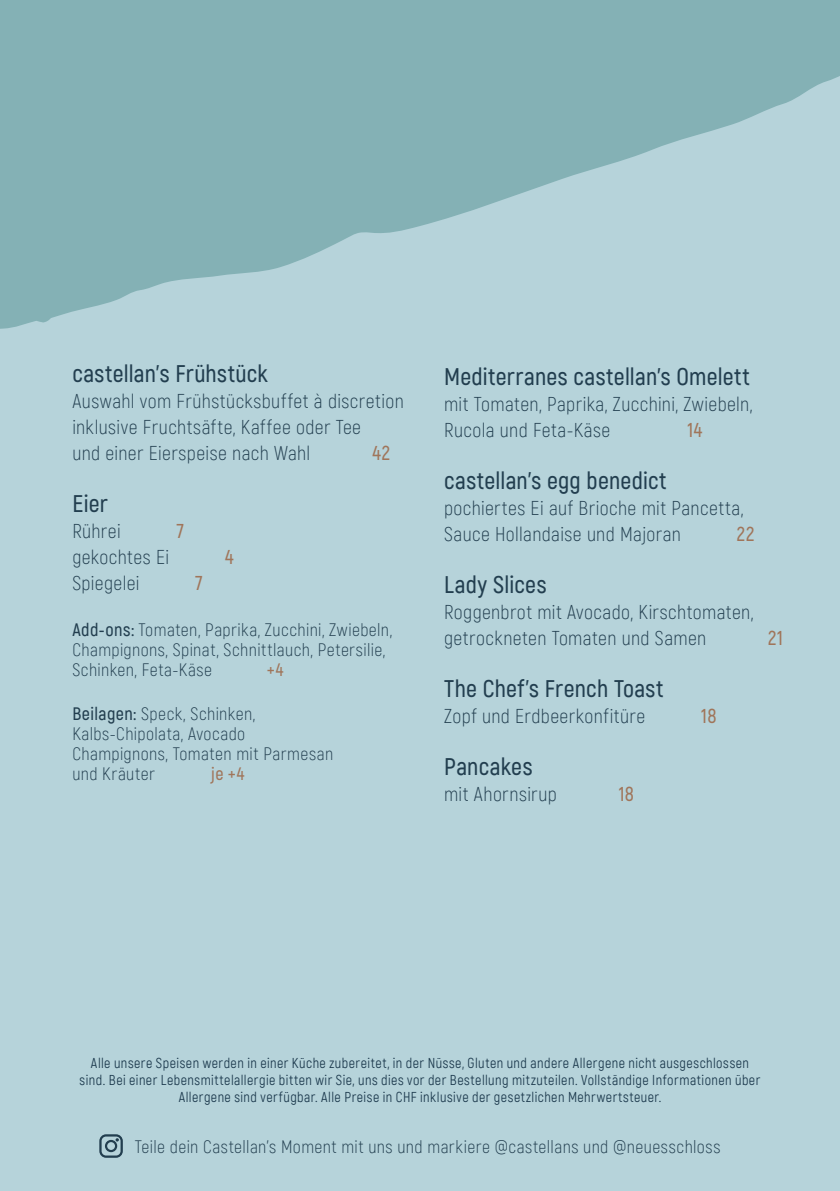
<style>
.page{position:relative;width:840px;height:1191px;background:#fff}
.page>*{position:absolute;margin:0;border:0;box-sizing:border-box;transform-origin:0 0}
.t1{font:600 24px "Akrobat";letter-spacing:.01em;color:#223e4f}
.t2{font:300 20px/26px "Akrobat";letter-spacing:.02em;color:#223e4f}
.t3{font:600 20px "Akrobat";letter-spacing:.035em;color:#a0755a}
.t4{font:300 18px/20px "Akrobat";letter-spacing:.025em;color:#223e4f}
.t5{font:600 18px "Akrobat";color:#a0755a}
.t6{font:14px/16.8px "Akrobat";letter-spacing:.03em;color:#1a374b;text-align:center}
.s1{font-weight:600}
</style>
<div class="page">
<div style="left:0;top:0;width:839px;height:1191px;background:#b6d3da"></div>
<svg style="left:0;top:0;width:839px;height:329px;fill:#84b1b5"></svg>
<svg style="left:99px;top:1134px;width:24px;height:23px"></svg>
<p class="t1" style="left:72px;top:359px;width:197px">castellan’s Frühstück</p>
<p class="t2" style="left:72px;top:388px;width:333px">Auswahl vom Frühstücksbuffet à discretion inklusive Fruchtsäfte, Kaffee oder Tee<br>und einer Eierspeise nach Wahl</p>
<p class="t3" style="left:372px;top:441px;width:19px">42</p>
<p class="t1" style="left:72px;top:489px;width:37px">Eier</p>
<p class="t2" style="left:72px;top:518px;width:50px">Rührei</p>
<p class="t3" style="left:176px;top:519px;width:9px">7</p>
<p class="t2" style="left:72px;top:544px;width:98px">gekochtes Ei</p>
<p class="t3" style="left:225px;top:545px;width:10px">4</p>
<p class="t2" style="left:72px;top:570px;width:69px">Spiegelei</p>
<p class="t3" style="left:195px;top:571px;width:9px">7</p>
<p class="t4" style="left:72px;top:620px;width:321px"><span class="s1">Add-ons:</span> Tomaten, Paprika, Zucchini, Zwiebeln,<br>Champignons, Spinat, Schnittlauch, Petersilie,<br>Schinken, Feta-Käse</p>
<p class="t5" style="left:266px;top:659px;width:18px">+4</p>
<p class="t4" style="left:72px;top:704px;width:262px"><span class="s1">Beilagen:</span> Speck, Schinken,<br>Kalbs-Chipolata, Avocado<br>Champignons, Tomaten mit Parmesan und Kräuter</p>
<p class="t5" style="left:211px;top:763px;width:35px">je +4</p>
<p class="t1" style="left:444px;top:361px;width:307px">Mediterranes castellan’s Omelett</p>
<p class="t2" style="left:444px;top:390px;width:310px">mit Tomaten, Paprika, Zucchini, Zwiebeln,<br>Rucola und Feta-Käse</p>
<p class="t3" style="left:687px;top:417px;width:16px">14</p>
<p class="t1" style="left:444px;top:465px;width:224px">castellan’s egg benedict</p>
<p class="t2" style="left:444px;top:494px;width:301px">pochiertes Ei auf Brioche mit Pancetta,<br>Sauce Hollandaise und Majoran</p>
<p class="t3" style="left:736px;top:521px;width:19px">22</p>
<p class="t1" style="left:444px;top:569px;width:104px">Lady Slices</p>
<p class="t2" style="left:444px;top:598px;width:311px">Roggenbrot mit Avocado, Kirschtomaten, getrockneten Tomaten und Samen</p>
<p class="t1" style="left:444px;top:673px;width:221px">The Chef’s French Toast</p>
<p class="t2" style="left:444px;top:702px;width:203px">Zopf und Erdbeerkonfitüre</p>
<p class="t3" style="left:701px;top:703px;width:17px">18</p>
<p class="t1" style="left:444px;top:751px;width:90px">Pancakes</p>
<p class="t2" style="left:444px;top:780px;width:114px">mit Ahornsirup</p>
<p class="t3" style="left:618px;top:781px;width:17px">18</p>
<p class="t3" style="left:767px;top:625px;width:16px">21</p>
<p class="t6" style="left:80px;top:1054px;width:681px">Alle unsere Speisen werden in einer Küche zubereitet, in der Nüsse, Gluten und andere Allergene nicht ausgeschlossen sind. Bei einer Lebensmittelallergie bitten wir Sie, uns dies vor der Bestellung mitzuteilen. Vollständige Informationen über<br>Allergene sind verfügbar. Alle Preise in CHF inklusive der gesetzlichen Mehrwertsteuer.</p>
<p class="t4" style="left:135px;top:1136px;width:587px">Teile dein Castellan’s Moment mit uns und markiere @castellans und @neuesschloss</p>
</div>
